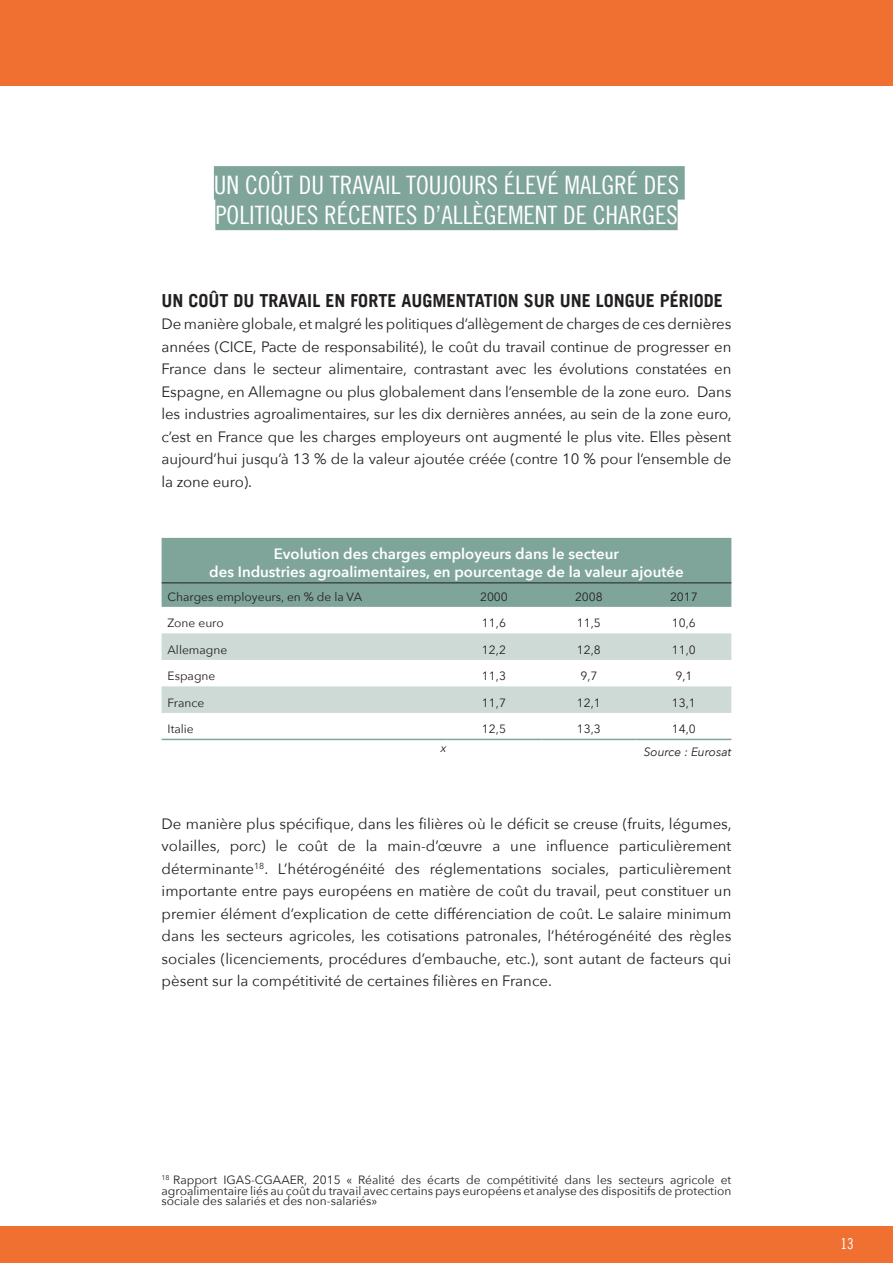
<style>
.page{position:relative;width:893px;height:1263px;background:#fff}
.page>*{position:absolute;margin:0;border:0;box-sizing:border-box;transform-origin:0 0}
.T2{font:25.5px/30.6px "Trade Gothic LT Cond Eighteen";color:#fff}
.T2-2{font:700 18px "Trade Gothic LT";color:#231f20}
.TEXTE{font:15px/22.5px "Avenir Next";letter-spacing:-.01em;color:#231f20;text-align:justify}
.TEXTE-2{font:600 15px/18px "Avenir Next";color:#fff;text-align:center}
.t1{font:15px "Trade Gothic LT Cond Eighteen";color:#fff}
.TEXTE-3{font:12px/10.5px "Avenir Next";color:#231f20;text-align:justify}
.TEXTE-4{font:italic 12px "Avenir Next";color:#231f20}
</style>
<div class="page">
<div style="left:0;top:1226px;width:893px;height:37px;background:#f07032"></div>
<div style="left:214px;top:166px;width:471px;height:34px;background:#7fa59b"></div>
<div style="left:215px;top:197px;width:463px;height:33px;background:#7fa59b"></div>
<div style="left:162px;top:538px;width:569px;height:69px;background:#7fa59b"></div>
<svg style="left:162px;top:633px;width:569px;height:80px;fill:#cedad5"></svg>
<svg style="left:162px;top:740px;width:379px;height:1px"></svg>
<hr style="left:162px;top:739px;width:284px;height:1px;background:#7fa59b">
<hr style="left:446px;top:739px;width:95px;height:1px;background:#7fa59b">
<hr style="left:541px;top:739px;width:95px;height:1px;background:#7fa59b">
<hr style="left:636px;top:739px;width:95px;height:1px;background:#7fa59b">
<hr style="left:162px;top:583px;width:284px;height:1px;background:#231f20">
<hr style="left:446px;top:583px;width:95px;height:1px;background:#231f20">
<hr style="left:541px;top:583px;width:95px;height:1px;background:#231f20">
<hr style="left:636px;top:583px;width:95px;height:1px;background:#231f20">
<div style="left:0;top:0;width:893px;height:85px;background:#f07032"></div>
<p class="T2" style="left:214px;top:169px;width:467px">UN COÛT DU TRAVAIL TOUJOURS ÉLEVÉ MALGRÉ DES<br>POLITIQUES RÉCENTES D’ALLÈGEMENT DE CHARGES</p>
<p class="T2-2" style="left:162px;top:289px;width:563px">UN COÛT DU TRAVAIL EN FORTE AUGMENTATION SUR UNE LONGUE PÉRIODE</p>
<p class="TEXTE" style="left:162px;top:312px;width:572px">De manière globale, et malgré les politiques d’allègement de charges de ces dernières années (CICE, Pacte de responsabilité), le coût du travail continue de progresser en France dans le secteur alimentaire, contrastant avec les évolutions constatées en Espagne, en Allemagne ou plus globalement dans l’ensemble de la zone euro. Dans les industries agroalimentaires, sur les dix dernières années, au sein de la zone euro, c’est en France que les charges employeurs ont augmenté le plus vite. Elles pèsent aujourd’hui jusqu’à 13 % de la valeur ajoutée créée (contre 10 % pour l’ensemble de la zone euro).</p>
<p class="TEXTE-2" style="left:209px;top:544px;width:476px">Evolution des charges employeurs dans le secteur<br>des Industries agroalimentaires, en pourcentage de la valeur ajoutée</p>
<p class="TEXTE-3" style="left:168px;top:591px;width:196px">Charges employeurs, en % de la VA</p>
<p class="TEXTE-3" style="left:480px;top:591px;width:29px">2000</p>
<p class="TEXTE-3" style="left:575px;top:591px;width:29px">2008</p>
<p class="TEXTE-3" style="left:670px;top:591px;width:29px">2017</p>
<p class="TEXTE-3" style="left:168px;top:617px;width:58px">Zone euro</p>
<p class="TEXTE-3" style="left:482px;top:617px;width:25px">11,6</p>
<p class="TEXTE-3" style="left:577px;top:617px;width:25px">11,5</p>
<p class="TEXTE-3" style="left:672px;top:617px;width:25px">10,6</p>
<p class="TEXTE-3" style="left:168px;top:644px;width:61px">Allemagne</p>
<p class="TEXTE-3" style="left:482px;top:644px;width:25px">12,2</p>
<p class="TEXTE-3" style="left:577px;top:644px;width:25px">12,8</p>
<p class="TEXTE-3" style="left:672px;top:644px;width:25px">11,0</p>
<p class="TEXTE-3" style="left:168px;top:670px;width:49px">Espagne</p>
<p class="TEXTE-3" style="left:482px;top:670px;width:25px">11,3</p>
<p class="TEXTE-3" style="left:580px;top:670px;width:19px">9,7</p>
<p class="TEXTE-3" style="left:675px;top:670px;width:19px">9,1</p>
<p class="TEXTE-3" style="left:168px;top:697px;width:38px">France</p>
<p class="TEXTE-3" style="left:482px;top:697px;width:25px">11,7</p>
<p class="TEXTE-3" style="left:577px;top:697px;width:25px">12,1</p>
<p class="TEXTE-3" style="left:672px;top:697px;width:25px">13,1</p>
<p class="TEXTE-3" style="left:168px;top:723px;width:28px">Italie</p>
<p class="TEXTE-3" style="left:482px;top:723px;width:25px">12,5</p>
<p class="TEXTE-3" style="left:577px;top:723px;width:25px">13,3</p>
<p class="TEXTE-3" style="left:672px;top:723px;width:25px">14,0</p>
<p class="TEXTE-4" style="left:441px;top:738px;width:7px">x</p>
<p class="TEXTE-4" style="left:644px;top:741px;width:89px">Source : Eurosat</p>
<p class="TEXTE" style="left:162px;top:811px;width:572px">De manière plus spécifique, dans les filières où le déficit se creuse (fruits, légumes, volailles, porc) le coût de la main-d’œuvre a une influence particulièrement déterminante<sup>18</sup>. L’hétérogénéité des réglementations sociales, particulièrement importante entre pays européens en matière de coût du travail, peut constituer un premier élément d’explication de cette différenciation de coût. Le salaire minimum dans les secteurs agricoles, les cotisations patronales, l’hétérogénéité des règles sociales (licenciements, procédures d’embauche, etc.), sont autant de facteurs qui pèsent sur la compétitivité de certaines filières en France.</p>
<p class="TEXTE-3" style="left:162px;top:1174px;width:571px"><sup>18</sup> Rapport IGAS-CGAAER, 2015 « Réalité des écarts de compétitivité dans les secteurs agricole et agroalimentaire liés au coût du travail avec certains pays européens et analyse des dispositifs de protection sociale des salariés et des non-salariés»</p>
<p class="t1" style="left:840px;top:1234px;width:15px">13</p>
</div>
